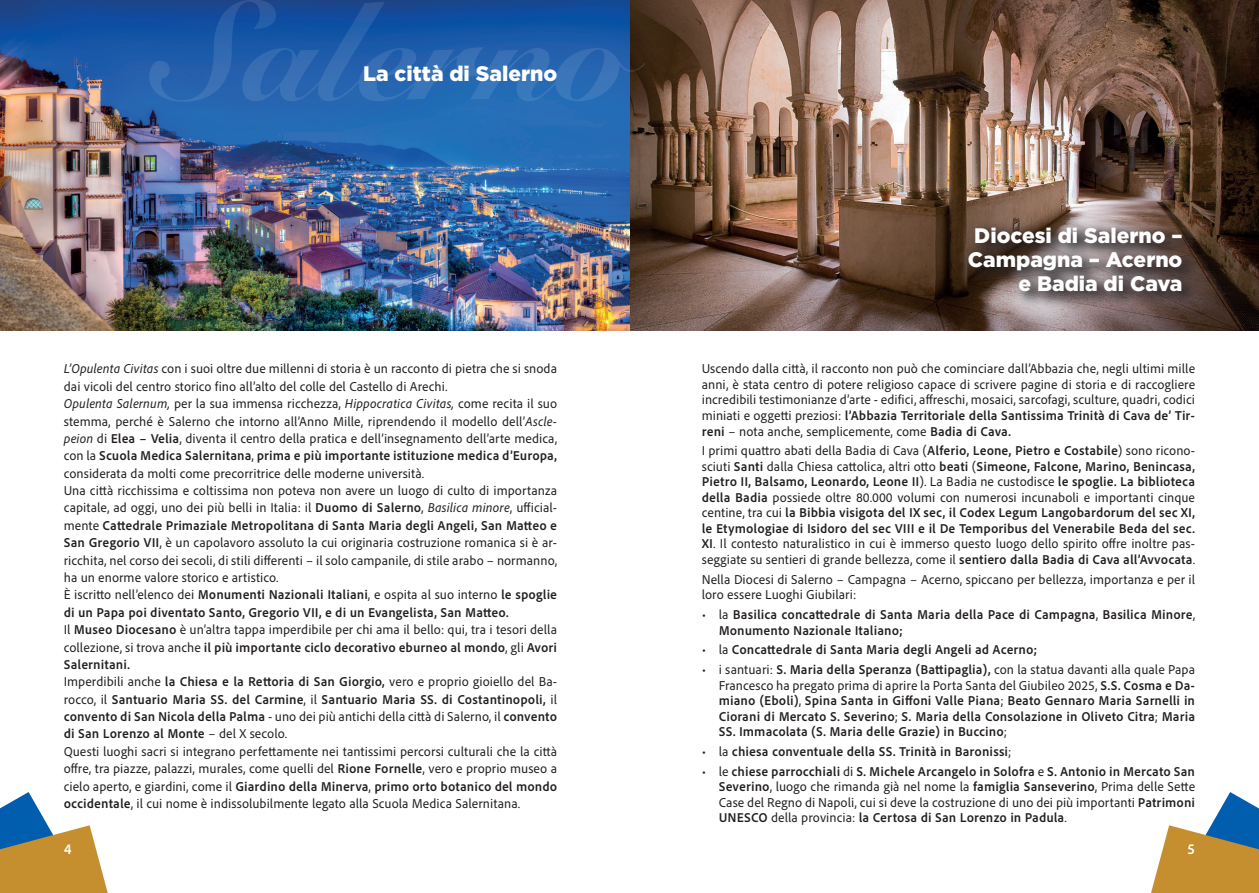
<style>
.page{position:relative;width:1259px;height:893px;background:#fff}
.page>*{position:absolute;margin:0;border:0;box-sizing:border-box;transform-origin:0 0}
.t1{font:900 138.45px "Snell Roundhand";color:#fff}
.titolo{font:900 21px/24.2px "Gotham";color:#fff;text-align:right}
.t2{font:700 15px "Adobe Clean UX";color:#fff}
.t3{font:13.5px/17.4px "Adobe Clean UX";color:#231f20;text-align:justify}
.t4{font:700 13.5px/15.5px "Adobe Clean UX";color:#231f20;text-align:justify}
.s1{font-style:italic}
.s2{font-weight:700}
.s3{font-weight:400}
</style>
<div class="page">
<svg style="left:0;top:792px;width:108px;height:101px"></svg>
<svg style="left:1151px;top:792px;width:108px;height:101px"></svg>
<img style="left:0;top:0;width:1259px;height:331px">
<div style="left:960px;top:219px;width:241px;height:91px;background:#231f20;opacity:.75"></div>
<h1 class="t1" style="left:144px;top:-29px;width:486px">Salerno</h1>
<p class="titolo" style="left:363px;top:61px;width:195px">La città di Salerno</p>
<p class="t3" style="left:64px;top:360px;width:495px"><span class="s1">L’Opulenta Civitas</span> con i suoi oltre due millenni di storia è un racconto di pietra che si snoda dai vicoli del centro storico fino all’alto del colle del Castello di Arechi.</p>
<p class="t3" style="left:64px;top:395px;width:495px"><span class="s1">Opulenta Salernum,</span> per la sua immensa ricchezza, <span class="s1">Hippocratica Civitas,</span> come recita il suo stemma, perché è Salerno che intorno all’Anno Mille, riprendendo il modello dell’<span class="s1">Ascle&shy;peion</span> di <span class="s2">Elea – Velia</span>, diventa il centro della pratica e dell’insegnamento dell’arte medica, con la <span class="s2">Scuola Medica Salernitana</span>, <span class="s2">prima e più importante istituzione medica d’Europa, </span>considerata da molti come precorritrice delle moderne università.</p>
<p class="t3" style="left:64px;top:481px;width:495px">Una città ricchissima e coltissima non poteva non avere un luogo di culto di importanza capitale, ad oggi, uno dei più belli in Italia: il <span class="s2">Duomo di Salerno</span>, <span class="s1">Basilica minore</span>, ufficial&shy;mente <span class="s2">Cattedrale Primaziale Metropolitana di Santa Maria degli Angeli, San Matteo e San Gregorio VII</span>, è un capolavoro assoluto la cui originaria costruzione romanica si è ar&shy;ricchita, nel corso dei secoli, di stili differenti – il solo campanile, di stile arabo – normanno, ha un enorme valore storico e artistico.</p>
<p class="t4" style="left:64px;top:586px;width:495px;line-height:17.4px"><span class="s3">È iscritto nell’elenco dei</span> Monumenti Nazionali Italiani<span class="s3">, e ospita al suo interno</span> le spoglie di un Papa poi diventato Santo, Gregorio VII, e di un Evangelista, San Matteo.</p>
<p class="t3" style="left:64px;top:620px;width:495px">Il <span class="s2">Museo Diocesano</span> è un’altra tappa imperdibile per chi ama il bello: qui, tra i tesori della collezione, si trova anche <span class="s2">il più importante ciclo decorativo eburneo al mondo</span>, gli <span class="s2">Avori Salernitani.</span></p>
<p class="t4" style="left:64px;top:673px;width:495px;line-height:17.4px"><span class="s3">Imperdibili anche</span> la Chiesa e la Rettoria di San Giorgio, <span class="s3">vero e proprio gioiello del Ba&shy;rocco, il</span> Santuario Maria SS. del Carmine<span class="s3">, il</span> Santuario Maria SS. di Costantinopoli, <span class="s3">il </span>convento di San Nicola della Palma <span class="s3">- uno dei più antichi della città di Salerno, il</span> convento di San Lorenzo al Monte <span class="s3">– del X secolo.</span></p>
<p class="t3" style="left:64px;top:742px;width:495px">Questi luoghi sacri si integrano perfettamente nei tantissimi percorsi culturali che la città offre, tra piazze, palazzi, murales, come quelli del <span class="s2">Rione Fornelle</span>, vero e proprio museo a cielo aperto, e giardini, come il <span class="s2">Giardino della Minerva</span>, <span class="s2">primo orto botanico del mondo occidentale</span>, il cui nome è indissolubilmente legato alla Scuola Medica Salernitana.</p>
<p class="titolo" style="left:967px;top:223px;width:216px">Diocesi di Salerno –<br>Campagna – Acerno e Badia di Cava</p>
<p class="t3" style="left:702px;top:361px;width:495px;line-height:15.6px">Uscendo dalla città, il racconto non può che cominciare dall’Abbazia che, negli ultimi mille anni, è stata centro di potere religioso capace di scrivere pagine di storia e di raccogliere incredibili testimonianze d’arte - edifici, affreschi, mosaici, sarcofagi, sculture, quadri, codici miniati e oggetti preziosi: <span class="s2">l’Abbazia Territoriale della Santissima Trinità di Cava de’ Tir&shy;reni</span> – nota anche, semplicemente, come <span class="s2">Badia di Cava.</span></p>
<p class="t4" style="left:702px;top:443px;width:495px"><span class="s3">I primi quattro abati della Badia di Cava (</span>Alferio, Leone, Pietro e Costabile<span class="s3">) sono ricono&shy;sciuti</span> Santi <span class="s3">dalla Chiesa cattolica, altri otto</span> beati <span class="s3">(</span>Simeone, Falcone, Marino, Benincasa, Pietro II, Balsamo, Leonardo, Leone II<span class="s3">). La Badia ne custodisce</span> le spoglie. La biblioteca della Badia <span class="s3">possiede oltre 80.000 volumi con numerosi incunaboli e importanti cinque centine, tra cui</span> la Bibbia visigota del IX sec, il Codex Legum Langobardorum del sec XI, le Etymologiae di Isidoro del sec VIII e il De Temporibus del Venerabile Beda del sec.<br>XI<span class="s3">. Il contesto naturalistico in cui è immerso questo luogo dello spirito offre inoltre pas&shy;seggiate su sentieri di grande bellezza, come il</span> sentiero dalla Badia di Cava all’Avvocata<span class="s3">.</span></p>
<p class="t3" style="left:702px;top:571px;width:495px;line-height:15.6px">Nella Diocesi di Salerno – Campagna – Acerno, spiccano per bellezza, importanza e per il loro essere Luoghi Giubilari:</p>
<p class="t4" style="left:719px;top:606px;width:478px;text-indent:-17px"><span class="s3">• la</span> Basilica concattedrale di Santa Maria della Pace di Campagna<span class="s3">,</span> Basilica Minore<span class="s3">,<br></span>Monumento Nazionale Italiano;</p>
<p class="t4" style="left:702px;top:642px;width:337px"><span class="s3">• la</span> Concattedrale di Santa Maria degli Angeli ad Acerno;</p>
<p class="t4" style="left:719px;top:661px;width:478px;text-indent:-17px"><span class="s3">• i santuari:</span> S. Maria della Speranza (Battipaglia), <span class="s3">con la statua davanti alla quale Papa Francesco ha pregato prima di aprire la Porta Santa del Giubileo 2025,</span> S.S. Cosma e Da&shy;miano (Eboli)<span class="s3">,</span> Spina Santa in Giffoni Valle Piana<span class="s3">;</span> Beato Gennaro Maria Sarnelli in Ciorani di Mercato S. Severino<span class="s3">;</span> S. Maria della Consolazione in Oliveto Citra<span class="s3">;</span> Maria SS. Immacolata (S. Maria delle Grazie) in Buccino<span class="s3">;</span></p>
<p class="t4" style="left:702px;top:743px;width:311px"><span class="s3">• la</span> chiesa conventuale della SS. Trinità in Baronissi<span class="s3">;</span></p>
<p class="t4" style="left:719px;top:763px;width:478px;text-indent:-17px"><span class="s3">• le</span> chiese parrocchiali <span class="s3">di</span> S. Michele Arcangelo in Solofra <span class="s3">e</span> S. Antonio in Mercato San Severino<span class="s3">, luogo che rimanda già nel nome la</span> famiglia Sanseverino<span class="s3">, Prima delle Sette Case del Regno di Napoli, cui si deve la costruzione di uno dei più importanti</span> Patrimoni UNESCO <span class="s3">della provincia:</span> la Certosa di San Lorenzo in Padula<span class="s3">.</span></p>
<p class="t2" style="left:64px;top:839px;width:10px">4</p>
<p class="t2" style="left:1187px;top:839px;width:10px">5</p>
</div>
